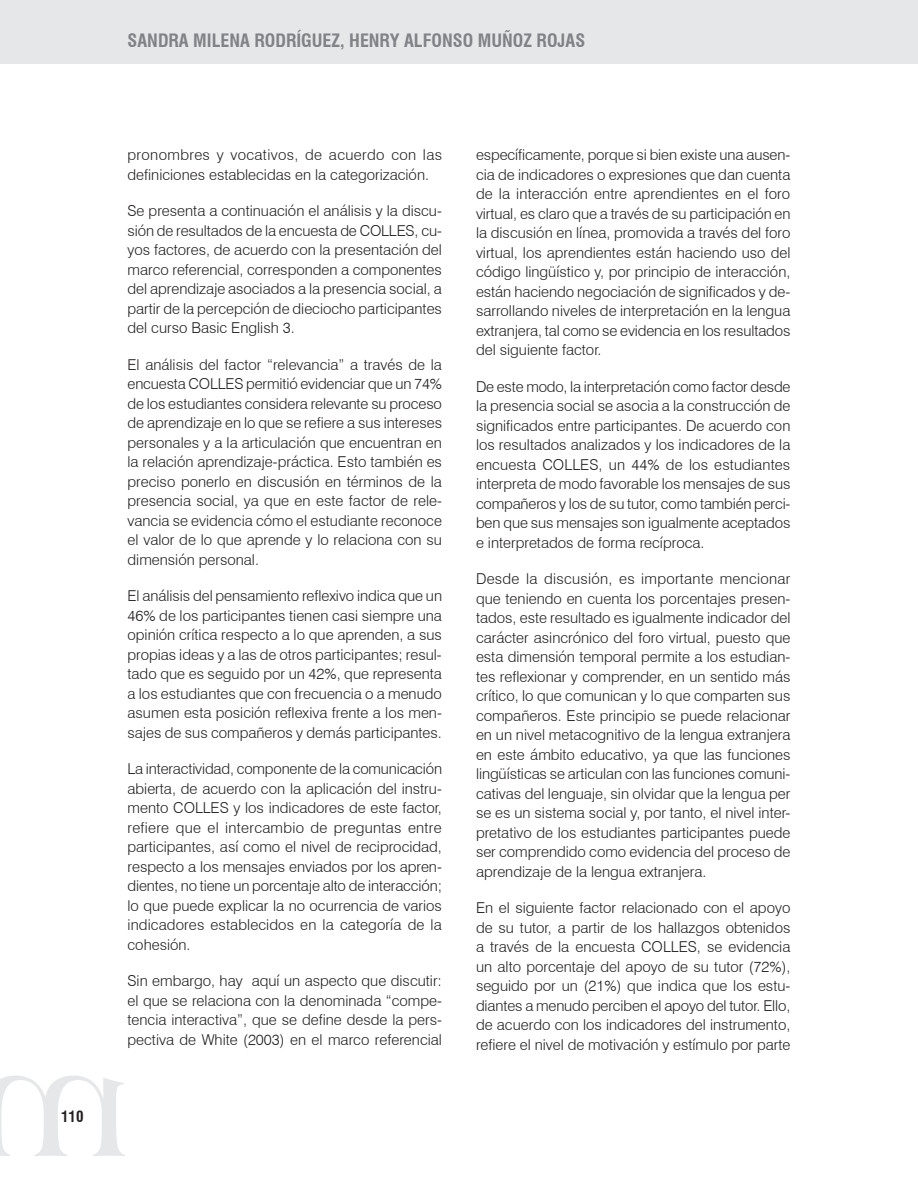
<style>
.page{position:relative;width:918px;height:1188px;background:#fff}
.page>*{position:absolute;margin:0;border:0;box-sizing:border-box;transform-origin:0 0}
.t1{font:700 condensed 18px "Swiss 721 BT";color:#808285}
.t2{font:300 15px/19.5px "Swiss 721 BT";color:#231f20;text-align:justify}
.t3{font:700 condensed 15px "Swiss 721 BT";color:#231f20}
</style>
<div class="page">
<div style="left:0;top:0;width:917px;height:64px;background:#e6e7e9"></div>
<p class="t3" style="left:61px;top:1107px;width:24px">110</p>
<p class="t1" style="left:128px;top:30px;width:457px">SANDRA MILENA RODRÍGUEZ, HENRY ALFONSO MUÑOZ ROJAS</p>
<p class="t2" style="left:128px;top:145px;width:316px">pronombres y vocativos, de acuerdo con las definiciones establecidas en la categorización.</p>
<p class="t2" style="left:128px;top:201px;width:316px">Se presenta a continuación el análisis y la discu&shy;sión de resultados de la encuesta de COLLES, cu&shy;yos factores, de acuerdo con la presentación del marco referencial, corresponden a componentes del aprendizaje asociados a la presencia social, a partir de la percepción de dieciocho participantes del curso Basic English 3.</p>
<p class="t2" style="left:128px;top:355px;width:316px">El análisis del factor “relevancia” a través de la encuesta COLLES permitió evidenciar que un 74% de los estudiantes considera relevante su proceso de aprendizaje en lo que se refiere a sus intereses personales y a la articulación que encuentran en la relación aprendizaje-práctica. Esto también es preciso ponerlo en discusión en términos de la presencia social, ya que en este factor de rele&shy;vancia se evidencia cómo el estudiante reconoce el valor de lo que aprende y lo relaciona con su dimensión personal.</p>
<p class="t2" style="left:128px;top:586px;width:316px">El análisis del pensamiento reflexivo indica que un 46% de los participantes tienen casi siempre una opinión crítica respecto a lo que aprenden, a sus propias ideas y a las de otros participantes; resul&shy;tado que es seguido por un 42%, que representa a los estudiantes que con frecuencia o a menudo asumen esta posición reflexiva frente a los men&shy;sajes de sus compañeros y demás participantes.</p>
<p class="t2" style="left:128px;top:759px;width:316px">La interactividad, componente de la comunicación abierta, de acuerdo con la aplicación del instru&shy;mento COLLES y los indicadores de este factor, refiere que el intercambio de preguntas entre participantes, así como el nivel de reciprocidad, respecto a los mensajes enviados por los apren&shy;dientes, no tiene un porcentaje alto de interacción; lo que puede explicar la no ocurrencia de varios indicadores establecidos en la categoría de la cohesión.</p>
<p class="t2" style="left:128px;top:971px;width:316px">Sin embargo, hay aquí un aspecto que discutir: el que se relaciona con la denominada “compe&shy;tencia interactiva”, que se define desde la pers&shy;pectiva de White (2003) en el marco referencial</p>
<p class="t2" style="left:476px;top:145px;width:316px">específicamente, porque si bien existe una ausen&shy;cia de indicadores o expresiones que dan cuenta de la interacción entre aprendientes en el foro virtual, es claro que a través de su participación en la discusión en línea, promovida a través del foro virtual, los aprendientes están haciendo uso del código lingüístico y, por principio de interacción, están haciendo negociación de significados y de&shy;sarrollando niveles de interpretación en la lengua extranjera, tal como se evidencia en los resultados del siguiente factor.</p>
<p class="t2" style="left:476px;top:377px;width:316px">De este modo, la interpretación como factor desde la presencia social se asocia a la construcción de significados entre participantes. De acuerdo con los resultados analizados y los indicadores de la encuesta COLLES, un 44% de los estudiantes interpreta de modo favorable los mensajes de sus compañeros y los de su tutor, como también perci&shy;ben que sus mensajes son igualmente aceptados e interpretados de forma recíproca.</p>
<p class="t2" style="left:476px;top:569px;width:316px">Desde la discusión, es importante mencionar que teniendo en cuenta los porcentajes presen&shy;tados, este resultado es igualmente indicador del carácter asincrónico del foro virtual, puesto que esta dimensión temporal permite a los estudian&shy;tes reflexionar y comprender, en un sentido más crítico, lo que comunican y lo que comparten sus compañeros. Este principio se puede relacionar en un nivel metacognitivo de la lengua extranjera en este ámbito educativo, ya que las funciones lingüísticas se articulan con las funciones comuni&shy;cativas del lenguaje, sin olvidar que la lengua per se es un sistema social y, por tanto, el nivel inter&shy;pretativo de los estudiantes participantes puede ser comprendido como evidencia del proceso de aprendizaje de la lengua extranjera.</p>
<p class="t2" style="left:476px;top:898px;width:316px">En el siguiente factor relacionado con el apoyo de su tutor, a partir de los hallazgos obtenidos a través de la encuesta COLLES, se evidencia un alto porcentaje del apoyo de su tutor (72%), seguido por un (21%) que indica que los estu&shy;diantes a menudo perciben el apoyo del tutor. Ello, de acuerdo con los indicadores del instrumento, refiere el nivel de motivación y estímulo por parte</p>
</div>
